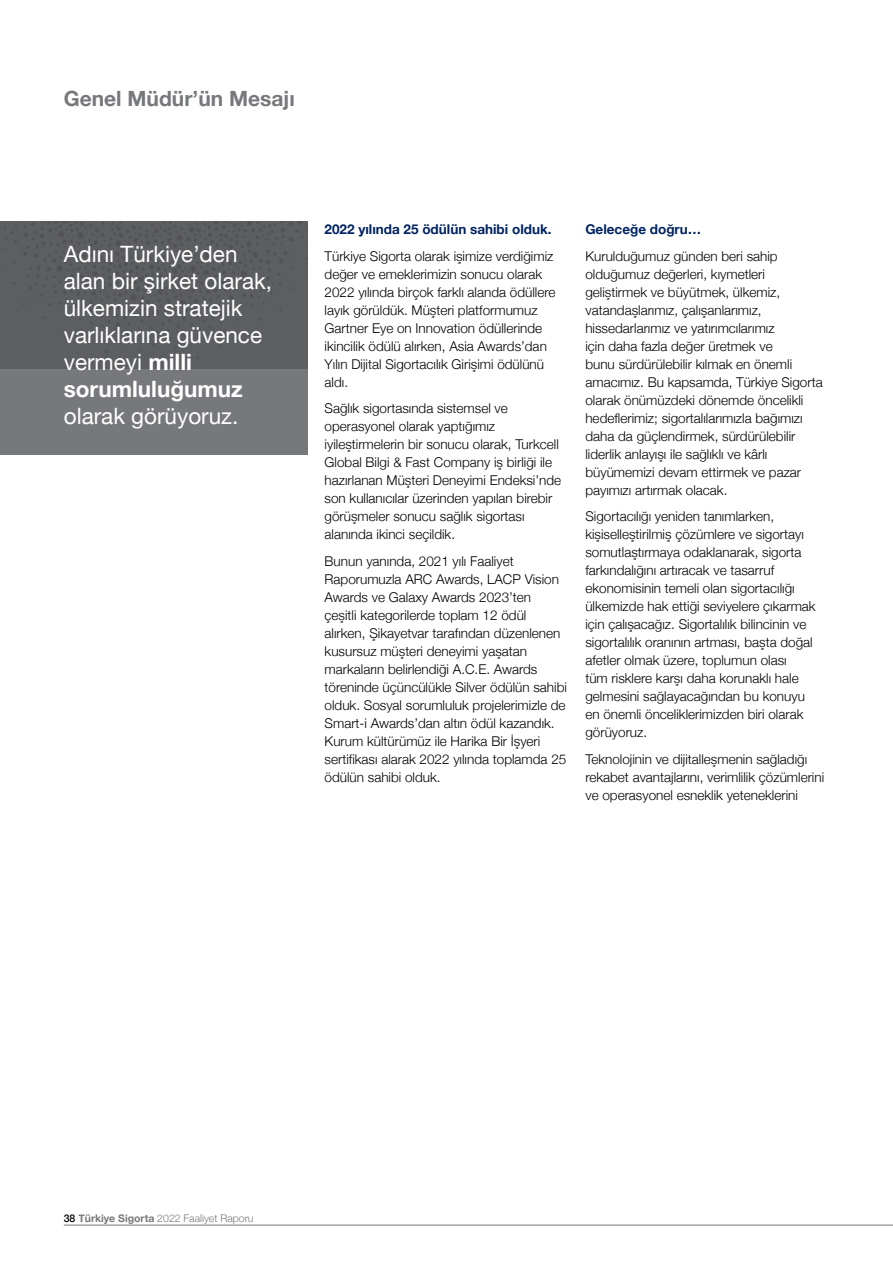
<style>
.page{position:relative;width:893px;height:1263px;background:#fff}
.page>*{position:absolute;margin:0;border:0;box-sizing:border-box;transform-origin:0 0}
.t1{font:22.5px/27px "Helvetica Neue";color:#fff}
.t2{font:700 21px "Helvetica Neue";color:#77787b}
.t3{font:300 13.5px/18px "Helvetica Neue";color:#000}
.t4{font:700 13.5px "Helvetica Neue";color:#002360}
.t5{font:300 10.5px "Helvetica Neue";color:#77787b}
.s1{font-weight:700}
.s2{font-weight:500;color:#000}
</style>
<div class="page">
<div style="left:0;top:221px;width:308px;height:234px;background:#77787b"></div>
<div style="left:0;top:221px;width:308px;height:148px;background:#5d5e61"></div>
<hr style="left:64px;top:1225px;width:829px;height:1px;background:#77787b">
<h2 class="t2" style="left:64px;top:82px;width:232px">Genel Müdür’ün Mesajı</h2>
<h1 class="t1" style="left:64px;top:242px;width:210px">Adını Türkiye’den alan bir şirket olarak, ülkemizin stratejik varlıklarına güvence vermeyi <span class="s1">milli sorumluluğumuz</span></h1>
<h1 class="t1" style="left:64px;top:404px;width:176px">olarak görüyoruz.</h1>
<p class="t4" style="left:325px;top:219px;width:228px">2022 yılında 25 ödülün sahibi olduk.</p>
<p class="t3" style="left:325px;top:246px;width:232px">Türkiye Sigorta olarak işimize verdiğimiz değer ve emeklerimizin sonucu olarak 2022 yılında birçok farklı alanda ödüllere layık görüldük. Müşteri platformumuz Gartner Eye on Innovation ödüllerinde ikincilik ödülü alırken, Asia Awards’dan Yılın Dijital Sigortacılık Girişimi ödülünü aldı.</p>
<p class="t3" style="left:325px;top:398px;width:238px">Sağlık sigortasında sistemsel ve operasyonel olarak yaptığımız iyileştirmelerin bir sonucu olarak, Turkcell Global Bilgi &amp; Fast Company iş birliği ile hazırlanan Müşteri Deneyimi Endeksi’nde son kullanıcılar üzerinden yapılan birebir görüşmeler sonucu sağlık sigortası alanında ikinci seçildik.</p>
<p class="t3" style="left:325px;top:551px;width:244px">Bunun yanında, 2021 yılı Faaliyet Raporumuzla ARC Awards, LACP Vision Awards ve Galaxy Awards 2023’ten<br>çeşitli kategorilerde toplam 12 ödül alırken, Şikayetvar tarafından düzenlenen kusursuz müşteri deneyimi yaşatan markaların belirlendiği A.C.E. Awards töreninde üçüncülükle Silver ödülün sahibi olduk. Sosyal sorumluluk projelerimizle de Smart-i Awards’dan altın ödül kazandık.<br>Kurum kültürümüz ile Harika Bir İşyeri sertifikası alarak 2022 yılında toplamda 25 ödülün sahibi olduk.</p>
<p class="t4" style="left:585px;top:219px;width:117px">Geleceğe doğru…</p>
<p class="t3" style="left:585px;top:246px;width:239px">Kurulduğumuz günden beri sahip olduğumuz değerleri, kıymetleri geliştirmek ve büyütmek, ülkemiz, vatandaşlarımız, çalışanlarımız, hissedarlarımız ve yatırımcılarımız<br>için daha fazla değer üretmek ve<br>bunu sürdürülebilir kılmak en önemli amacımız. Bu kapsamda, Türkiye Sigorta olarak önümüzdeki dönemde öncelikli hedeflerimiz; sigortalılarımızla bağımızı daha da güçlendirmek, sürdürülebilir liderlik anlayışı ile sağlıklı ve kârlı büyümemizi devam ettirmek ve pazar payımızı artırmak olacak.</p>
<p class="t3" style="left:585px;top:506px;width:232px">Sigortacılığı yeniden tanımlarken, kişiselleştirilmiş çözümlere ve sigortayı somutlaştırmaya odaklanarak, sigorta farkındalığını artıracak ve tasarruf ekonomisinin temeli olan sigortacılığı ülkemizde hak ettiği seviyelere çıkarmak için çalışacağız. Sigortalılık bilincinin ve sigortalılık oranının artması, başta doğal afetler olmak üzere, toplumun olası<br>tüm risklere karşı daha korunaklı hale gelmesini sağlayacağından bu konuyu en önemli önceliklerimizden biri olarak görüyoruz.</p>
<p class="t3" style="left:585px;top:749px;width:240px">Teknolojinin ve dijitalleşmenin sağladığı rekabet avantajlarını, verimlilik çözümlerini ve operasyonel esneklik yeteneklerini</p>
<p class="t5" style="left:64px;top:1210px;width:191px"><span class="s2">38</span> <span class="s1">Türkiye Sigorta</span> 2022 Faaliyet Raporu</p>
</div>
